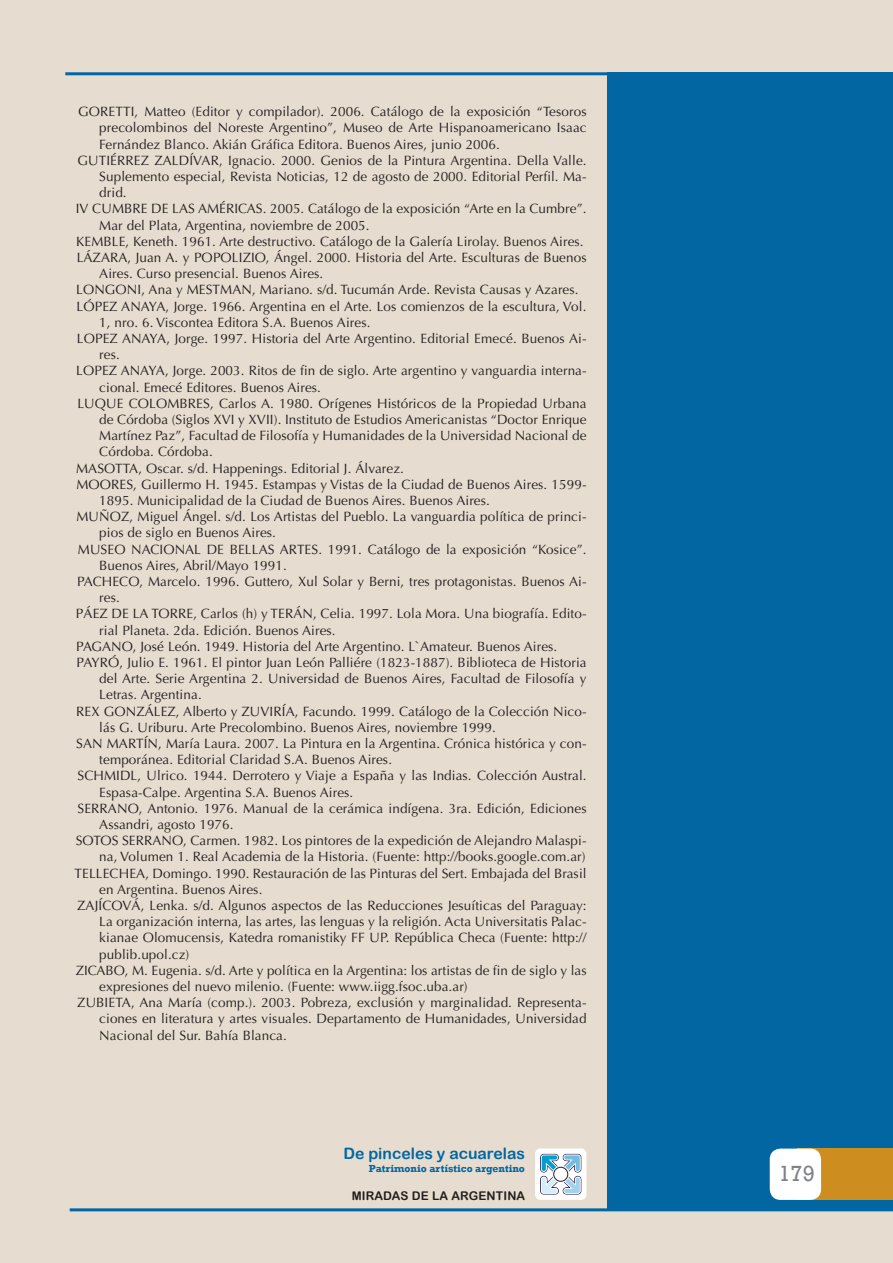
<style>
.page{position:relative;width:893px;height:1263px;background:#e6dccf}
.page>*{position:absolute;margin:0;border:0;box-sizing:border-box;transform-origin:0 0}
.t1{font:22.5px "Rockwell";color:#808285}
.t2{font:15.75px "Arial Rounded MT Bold";color:#0166a2}
.t3{font:13.5px "Optima";letter-spacing:.01em;color:#231f20}
.t4{font:12px "Arial Rounded MT Bold";letter-spacing:.01em;color:#231f20}
.t5{font:700 10.5px "Rockwell";color:#0166a2}
</style>
<div class="page">
<div style="left:608px;top:72px;width:285px;height:1137px;background:#0166a2"></div>
<hr style="left:65px;top:72px;width:828px;height:3px;background:#0166a2">
<hr style="left:70px;top:1208px;width:823px;height:3px;background:#0166a2">
<div style="left:797px;top:1148px;width:96px;height:52px;background:#ce8e1f"></div>
<div style="left:770px;top:1148px;width:51px;height:52px;background:#fff;border-radius:11px"></div>
<div style="left:535px;top:1148px;width:51px;height:52px;background:#fff;border-radius:5px"></div>
<svg style="left:540px;top:1154px;width:41px;height:40px"></svg>
<svg style="left:552px;top:1166px;width:17px;height:17px"></svg>
<div style="left:554px;top:1167px;width:14px;height:14px;background:#fff;border-radius:50%"></div>
<div style="left:553px;top:1167px;width:15px;height:15px;border:1px solid #231f20;border-radius:50%"></div>
<p class="t3" style="left:78px;top:104px;width:510px">GORETTI, Matteo (Editor y compilador). 2006. Catálogo de la exposición “Tesoros</p>
<p class="t3" style="left:99px;top:120px;width:489px">precolombinos del Noreste Argentino”, Museo de Arte Hispanoamericano Isaac</p>
<p class="t3" style="left:99px;top:136px;width:402px">Fernández Blanco. Akián Gráfica Editora. Buenos Aires, junio 2006.</p>
<p class="t3" style="left:78px;top:152px;width:510px">GUTIÉRREZ ZALDÍVAR, Ignacio. 2000. Genios de la Pintura Argentina. Della Valle.</p>
<p class="t3" style="left:99px;top:169px;width:489px">Suplemento especial, Revista Noticias, 12 de agosto de 2000. Editorial Perfil. Ma-</p>
<p class="t3" style="left:99px;top:185px;width:29px">drid.</p>
<p class="t3" style="left:76px;top:201px;width:512px">IV CUMBRE DE LAS AMÉRICAS. 2005. Catálogo de la exposición “Arte en la Cumbre”.</p>
<p class="t3" style="left:99px;top:217px;width:272px">Mar del Plata, Argentina, noviembre de 2005.</p>
<p class="t3" style="left:76px;top:233px;width:509px">KEMBLE, Keneth. 1961. Arte destructivo. Catálogo de la Galería Lirolay. Buenos Aires.</p>
<p class="t3" style="left:77px;top:250px;width:511px">LÁZARA, Juan A. y POPOLIZIO, Ángel. 2000. Historia del Arte. Esculturas de Buenos</p>
<p class="t3" style="left:99px;top:266px;width:226px">Aires. Curso presencial. Buenos Aires.</p>
<p class="t3" style="left:76px;top:282px;width:504px">LONGONI, Ana y MESTMAN, Mariano. s/d. Tucumán Arde. Revista Causas y Azares.</p>
<p class="t3" style="left:77px;top:298px;width:511px">LÓPEZ ANAYA, Jorge. 1966. Argentina en el Arte. Los comienzos de la escultura, Vol.</p>
<p class="t3" style="left:99px;top:314px;width:273px">1, nro. 6. Viscontea Editora S.A. Buenos Aires.</p>
<p class="t3" style="left:77px;top:331px;width:511px">LOPEZ ANAYA, Jorge. 1997. Historia del Arte Argentino. Editorial Emecé. Buenos Ai-</p>
<p class="t3" style="left:99px;top:347px;width:22px">res.</p>
<p class="t3" style="left:76px;top:363px;width:512px">LOPEZ ANAYA, Jorge. 2003. Ritos de fin de siglo. Arte argentino y vanguardia interna-</p>
<p class="t3" style="left:99px;top:379px;width:223px">cional. Emecé Editores. Buenos Aires.</p>
<p class="t3" style="left:77px;top:395px;width:511px">LUQUE COLOMBRES, Carlos A. 1980. Orígenes Históricos de la Propiedad Urbana</p>
<p class="t3" style="left:99px;top:412px;width:489px">de Córdoba (Siglos XVI y XVII). Instituto de Estudios Americanistas “Doctor Enrique</p>
<p class="t3" style="left:99px;top:428px;width:489px">Martínez Paz”, Facultad de Filosofía y Humanidades de la Universidad Nacional de</p>
<p class="t3" style="left:99px;top:444px;width:115px">Córdoba. Córdoba.</p>
<p class="t3" style="left:76px;top:460px;width:329px">MASOTTA, Oscar. s/d. Happenings. Editorial J. Álvarez.</p>
<p class="t3" style="left:76px;top:476px;width:512px">MOORES, Guillermo H. 1945. Estampas y Vistas de la Ciudad de Buenos Aires. 1599-</p>
<p class="t3" style="left:99px;top:493px;width:392px">1895. Municipalidad de la Ciudad de Buenos Aires. Buenos Aires.</p>
<p class="t3" style="left:77px;top:509px;width:511px">MUÑOZ, Miguel Ángel. s/d. Los Artistas del Pueblo. La vanguardia política de princi-</p>
<p class="t3" style="left:99px;top:525px;width:178px">pios de siglo en Buenos Aires.</p>
<p class="t3" style="left:78px;top:541px;width:510px">MUSEO NACIONAL DE BELLAS ARTES. 1991. Catálogo de la exposición “Kosice”.</p>
<p class="t3" style="left:99px;top:557px;width:189px">Buenos Aires, Abril/Mayo 1991.</p>
<p class="t3" style="left:77px;top:574px;width:511px">PACHECO, Marcelo. 1996. Guttero, Xul Solar y Berni, tres protagonistas. Buenos Ai-</p>
<p class="t3" style="left:99px;top:590px;width:22px">res.</p>
<p class="t3" style="left:76px;top:606px;width:512px">PÁEZ DE LA TORRE, Carlos (h) y TERÁN, Celia. 1997. Lola Mora. Una biografía. Edito-</p>
<p class="t3" style="left:99px;top:622px;width:238px">rial Planeta. 2da. Edición. Buenos Aires.</p>
<p class="t3" style="left:76px;top:638px;width:483px">PAGANO, José León. 1949. Historia del Arte Argentino. L`Amateur. Buenos Aires.</p>
<p class="t3" style="left:76px;top:655px;width:512px">PAYRÓ, Julio E. 1961. El pintor Juan León Palliére (1823-1887). Biblioteca de Historia</p>
<p class="t3" style="left:99px;top:671px;width:489px">del Arte. Serie Argentina 2. Universidad de Buenos Aires, Facultad de Filosofía y</p>
<p class="t3" style="left:99px;top:687px;width:104px">Letras. Argentina.</p>
<p class="t3" style="left:76px;top:703px;width:512px">REX GONZÁLEZ, Alberto y ZUVIRÍA, Facundo. 1999. Catálogo de la Colección Nico-</p>
<p class="t3" style="left:99px;top:719px;width:398px">lás G. Uriburu. Arte Precolombino. Buenos Aires, noviembre 1999.</p>
<p class="t3" style="left:76px;top:736px;width:512px">SAN MARTÍN, María Laura. 2007. La Pintura en la Argentina. Crónica histórica y con-</p>
<p class="t3" style="left:99px;top:752px;width:294px">temporánea. Editorial Claridad S.A. Buenos Aires.</p>
<p class="t3" style="left:77px;top:768px;width:511px">SCHMIDL, Ulrico. 1944. Derrotero y Viaje a España y las Indias. Colección Austral.</p>
<p class="t3" style="left:99px;top:784px;width:256px">Espasa-Calpe. Argentina S.A. Buenos Aires.</p>
<p class="t3" style="left:78px;top:800px;width:511px">SERRANO, Antonio. 1976. Manual de la cerámica indígena. 3ra. Edición, Ediciones</p>
<p class="t3" style="left:99px;top:817px;width:136px">Assandri, agosto 1976.</p>
<p class="t3" style="left:76px;top:833px;width:512px">SOTOS SERRANO, Carmen. 1982. Los pintores de la expedición de Alejandro Malaspi-</p>
<p class="t3" style="left:99px;top:849px;width:488px">na, Volumen 1. Real Academia de la Historia. (Fuente: http://books.google.com.ar)</p>
<p class="t3" style="left:75px;top:865px;width:513px">TELLECHEA, Domingo. 1990. Restauración de las Pinturas del Sert. Embajada del Brasil</p>
<p class="t3" style="left:99px;top:881px;width:165px">en Argentina. Buenos Aires.</p>
<p class="t3" style="left:77px;top:898px;width:511px">ZAJÍCOVÁ, Lenka. s/d. Algunos aspectos de las Reducciones Jesuíticas del Paraguay:</p>
<p class="t3" style="left:99px;top:914px;width:489px">La organización interna, las artes, las lenguas y la religión. Acta Universitatis Palac-</p>
<p class="t3" style="left:99px;top:930px;width:489px">kianae Olomucensis, Katedra romanistiky FF UP. República Checa (Fuente: http://</p>
<p class="t3" style="left:99px;top:946px;width:92px">publib.upol.cz)</p>
<p class="t3" style="left:76px;top:962px;width:512px">ZICABO, M. Eugenia. s/d. Arte y política en la Argentina: los artistas de fin de siglo y las</p>
<p class="t3" style="left:99px;top:979px;width:370px">expresiones del nuevo milenio. (Fuente: www.iigg.fsoc.uba.ar)</p>
<p class="t3" style="left:77px;top:995px;width:511px">ZUBIETA, Ana María (comp.). 2003. Pobreza, exclusión y marginalidad. Representa-</p>
<p class="t3" style="left:99px;top:1011px;width:489px">ciones en literatura y artes visuales. Departamento de Humanidades, Universidad</p>
<p class="t3" style="left:99px;top:1027px;width:189px">Nacional del Sur. Bahía Blanca.</p>
<p class="t2" style="left:343px;top:1144px;width:183px">De pinceles y acuarelas</p>
<p class="t5" style="left:369px;top:1162px;width:158px">Patrimonio artístico argentino</p>
<p class="t4" style="left:352px;top:1188px;width:175px">MIRADAS DE LA ARGENTINA</p>
<h1 class="t1" style="left:778px;top:1161px;width:38px">179</h1>
</div>
